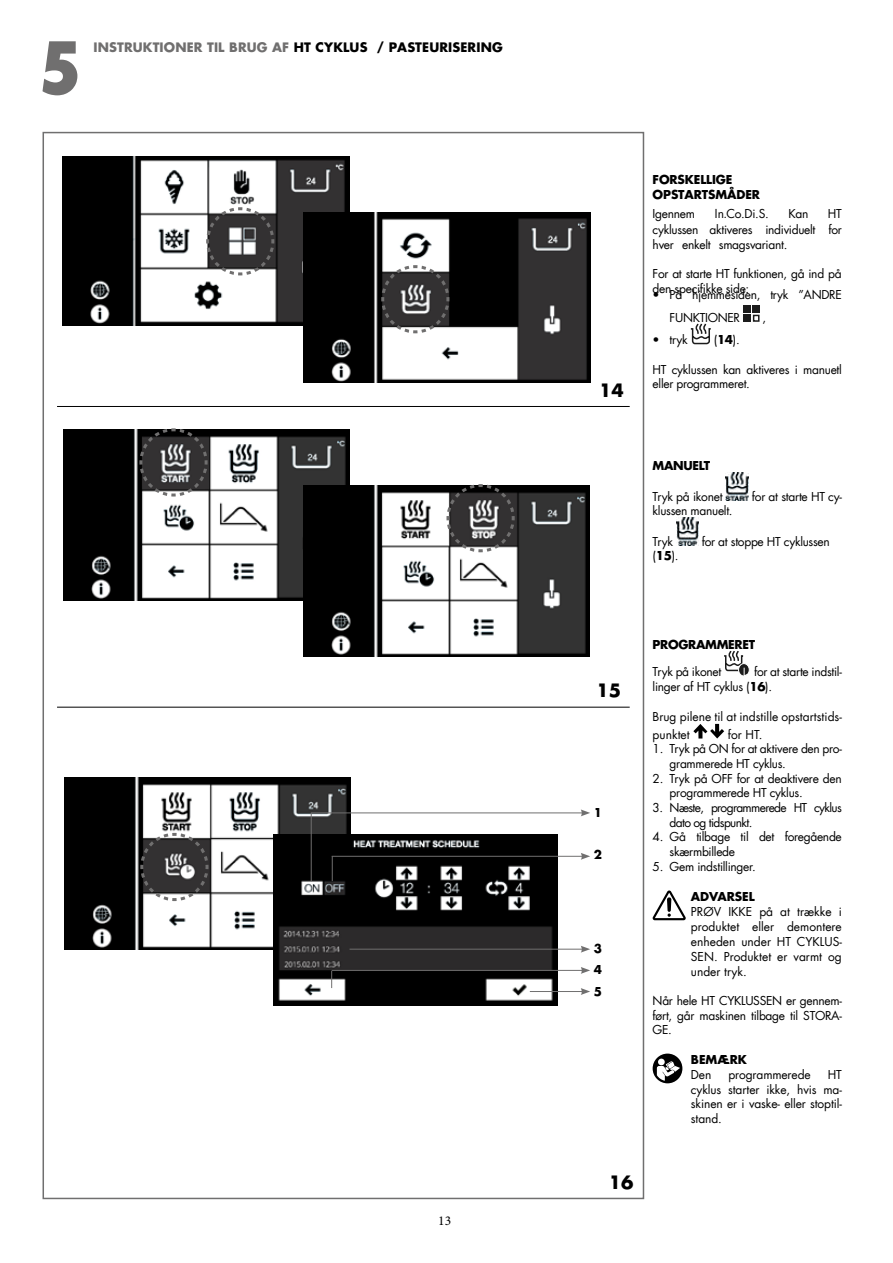
<style>
.page{position:relative;width:893px;height:1263px;background:#fff}
.page>*{position:absolute;margin:0;border:0;box-sizing:border-box;transform-origin:0 0}
.t1{font:800 condensed 70.5px "Futura";color:#706f6f}
.t2{font:700 18px "Futura";color:#000}
.t3{font:13.5px "Minion Pro";color:#000}
.t4{font:700 12.75px "Futura";letter-spacing:.01em;color:#706f6f}
.t5{font:12px/14.7px "Futura";letter-spacing:-.025em;color:#000}
.t6{font:700 12px/21.8px "Futura";letter-spacing:-.01em;color:#000;text-align:justify}
.t7{font:12px/14.7px "Futura";letter-spacing:-.055em;color:#000}
.t8{font:12px/18px "Futura";color:#000}
.s1{color:#000}
.s2{font-family:"Futura Std";color:#000}
.s3{font-size:13.5px}
.s4{font-weight:700}
</style>
<div class="page">
<img style="left:65px;top:778px;width:285px;height:171px">
<img style="left:273px;top:834px;width:284px;height:171px">
<svg style="left:139px;top:831px;width:71px;height:72px"></svg>
<img style="left:63px;top:156px;width:286px;height:170px">
<img style="left:304px;top:212px;width:286px;height:170px">
<svg style="left:205px;top:206px;width:71px;height:71px"></svg>
<svg style="left:380px;top:264px;width:71px;height:71px"></svg>
<hr style="left:57px;top:406px;width:573px;height:1px;background:#000">
<hr style="left:57px;top:707px;width:573px;height:1px;background:#000">
<hr style="left:311px;top:813px;width:1px;height:68px;background:#706f6f">
<hr style="left:311px;top:812px;width:272px;height:1px;background:#706f6f">
<svg style="left:581px;top:809px;width:9px;height:7px"></svg>
<hr style="left:350px;top:949px;width:233px;height:1px;background:#706f6f">
<svg style="left:581px;top:946px;width:9px;height:7px"></svg>
<svg style="left:331px;top:971px;width:1px;height:17px"></svg>
<hr style="left:332px;top:970px;width:251px;height:1px;background:#706f6f">
<svg style="left:581px;top:967px;width:9px;height:7px"></svg>
<hr style="left:530px;top:991px;width:53px;height:1px;background:#706f6f">
<svg style="left:581px;top:988px;width:9px;height:7px"></svg>
<img style="left:64px;top:429px;width:285px;height:172px">
<img style="left:304px;top:485px;width:286px;height:172px">
<svg style="left:445px;top:484px;width:71px;height:70px;background:#605f5f"></svg>
<svg style="left:138px;top:428px;width:71px;height:70px;background:#545354"></svg>
<svg style="left:332px;top:857px;width:1px;height:24px"></svg>
<hr style="left:332px;top:856px;width:251px;height:1px;background:#706f6f">
<svg style="left:581px;top:853px;width:9px;height:7px"></svg>
<div style="left:743px;top:306px;width:7px;height:7px;background:#1c1c1c"></div>
<div style="left:743px;top:314px;width:7px;height:8px;background:#1c1c1c"></div>
<div style="left:752px;top:306px;width:7px;height:7px;background:#1c1c1c"></div>
<div style="left:753px;top:315px;width:6px;height:7px;border:2px solid #1c1c1c"></div>
<svg style="left:690px;top:323px;width:21px;height:22px"></svg>
<img style="left:726px;top:472px;width:23px;height:29px">
<img style="left:676px;top:517px;width:23px;height:29px">
<svg style="left:724px;top:651px;width:26px;height:25px"></svg>
<svg style="left:693px;top:724px;width:31px;height:14px"></svg>
<svg style="left:652px;top:890px;width:34px;height:30px"></svg>
<svg style="left:653px;top:1053px;width:29px;height:30px"></svg>
<svg style="left:658px;top:1058px;width:7px;height:7px"></svg>
<svg style="left:657px;top:1061px;width:23px;height:20px"></svg>
<h1 class="t1" style="left:39px;top:24px;width:44px">5</h1>
<p class="t4" style="left:94px;top:39px;width:411px">INSTRUKTIONER TIL BRUG AF <span class="s1">HT CYKLUS</span> <span class="s2">/ PASTEURISERING</span></p>
<p class="t3" style="left:438px;top:1212px;width:14px">13</p>
<h2 class="t2" style="left:599px;top:378px;width:26px">14</h2>
<p class="t6" style="left:653px;top:172px;width:109px;line-height:14.4px">FORSKELLIGE<br>OPSTARTSMÅDER</p>
<p class="t5" style="left:653px;top:206px;width:44px">Igennem</p>
<p class="t5" style="left:715px;top:206px;width:56px"><span class="s3">In.</span>Co.Di.S.</p>
<p class="t5" style="left:788px;top:206px;width:21px">Kan</p>
<p class="t5" style="left:653px;top:206px;width:191px;line-height:16px;text-align:right">HT<br>cyklussen aktiveres individuelt for</p>
<p class="t5" style="left:653px;top:237px;width:136px">hver enkelt smagsvariant.</p>
<p class="t5" style="left:653px;top:266px;width:190px">For at starte HT funktionen, gå ind på den specifikke side:</p>
<p class="t5" style="left:653px;top:288px;width:9px">•</p>
<p class="t5" style="left:670px;top:284px;width:174px;line-height:22.5px">På hjemmesiden, tryk ”ANDRE<br>FUNKTIONER</p>
<p class="t5" style="left:763px;top:310px;width:5px">,</p>
<p class="t5" style="left:653px;top:333px;width:37px">• tryk</p>
<p class="t5" style="left:714px;top:333px;width:27px">(<span class="s4">14</span>).</p>
<p class="t5" style="left:653px;top:362px;width:191px">HT cyklussen kan aktiveres i manuetl eller programmeret.</p>
<p class="t6" style="left:653px;top:454px;width:59px">MANUELT</p>
<p class="t5" style="left:653px;top:489px;width:71px">Tryk på ikonet</p>
<p class="t5" style="left:752px;top:489px;width:91px">for at starte HT cy-</p>
<p class="t5" style="left:653px;top:503px;width:81px">klussen manuelt.</p>
<p class="t5" style="left:653px;top:534px;width:22px">Tryk</p>
<p class="t5" style="left:702px;top:534px;width:130px">for at stoppe HT cyklussen</p>
<p class="t5" style="left:653px;top:549px;width:27px">(<span class="s4">15</span>).</p>
<h2 class="t2" style="left:596px;top:678px;width:26px">15</h2>
<p class="t6" style="left:594px;top:801px;width:10px">1</p>
<p class="t6" style="left:594px;top:843px;width:10px">2</p>
<p class="t6" style="left:594px;top:937px;width:10px">3<br>4<br>5</p>
<p class="t6" style="left:653px;top:634px;width:104px">PROGRAMMERET</p>
<p class="t5" style="left:653px;top:665px;width:70px">Tryk på ikonet</p>
<p class="t5" style="left:653px;top:665px;width:191px;text-indent:101px">for at starte indstil&shy;linger af HT cyklus (<span class="s4">16</span>).</p>
<p class="t8" style="left:653px;top:707px;width:191px">Brug pilene til at indstille opstartstids&shy;punktet</p>
<p class="t5" style="left:728px;top:727px;width:36px">for HT.</p>
<p class="t5" style="left:670px;top:742px;width:174px;text-indent:-17px">1. Tryk på ON for at aktivere den pro&shy;grammerede HT cyklus.</p>
<p class="t5" style="left:670px;top:771px;width:174px;text-indent:-17px">2. Tryk på OFF for at deaktivere den programmerede HT cyklus.</p>
<p class="t7" style="left:670px;top:800px;width:174px;text-indent:-17px">3. Næste, programmerede HT cyklus dato og tidspunkt.</p>
<p class="t5" style="left:670px;top:830px;width:174px;text-indent:-17px">4. Gå tilbage til det foregående skærmbillede</p>
<p class="t5" style="left:653px;top:859px;width:105px">5. Gem indstillinger.</p>
<p class="t6" style="left:691px;top:885px;width:65px">ADVARSEL</p>
<p class="t5" style="left:691px;top:904px;width:152px;text-align:justify">PRØV IKKE på at trække i produktet eller demontere enheden under HT CYKLUS-SEN. Produktet er varmt og under tryk.</p>
<p class="t5" style="left:653px;top:993px;width:191px;text-align:justify">Når hele HT CYKLUSSEN er gennem&shy;ført, går maskinen tilbage til STORA-GE.</p>
<p class="t6" style="left:691px;top:1048px;width:58px">BEMÆRK</p>
<p class="t5" style="left:691px;top:1067px;width:22px">Den</p>
<p class="t5" style="left:728px;top:1067px;width:84px">programmerede</p>
<p class="t5" style="left:691px;top:1067px;width:152px;text-align:justify;text-indent:137px">HT cyklus starter ikke, hvis ma&shy;skinen er i vaske- eller stoptil&shy;stand.</p>
<h2 class="t2" style="left:609px;top:1170px;width:26px">16</h2>
</div>
